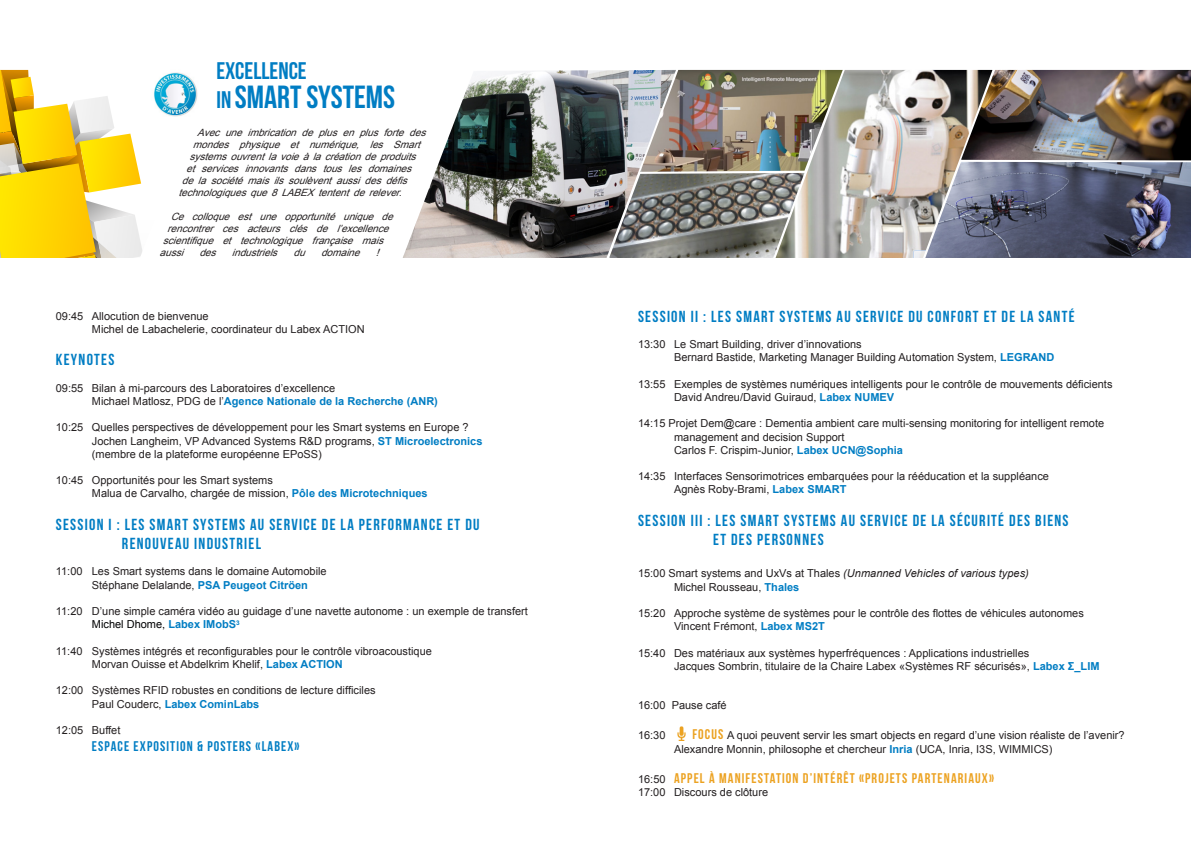
<style>
.page{position:relative;width:1191px;height:842px;background:#fff}
.page>*{position:absolute;margin:0;border:0;box-sizing:border-box;transform-origin:0 0}
.t1{font:32px "Bebas Neue";color:#007dc3}
.t2{font:24px "Bebas Neue";color:#007dc3}
.t3{font:16px/19.2px "Bebas Neue";letter-spacing:.08em;color:#007dc3}
.t4{font:14px "Bebas Neue";letter-spacing:.08em;color:#eca221}
.t5{font:14px "Bebas Neue";letter-spacing:.08em;color:#007dc3}
.t6{font:11px/13.2px "Arial";color:#231f20}
.t7{font:italic 10px "Arial";color:#231f20}
.s1{font-size:24px}
.s2{font-weight:700;color:#007dc3}
.s3{color:#020304}
.s4{font-style:italic}
.s5{font-family:"Bebas Neue";font-size:14px;color:#eba11f}
.s6{font-family:"Arial";font-size:11px;color:#231f20}
</style>
<div class="page">
<svg style="left:677px;top:727px;width:9px;height:13px"></svg>
<img style="left:992px;top:70px;width:199px;height:90px">
<img style="left:992px;top:162px;width:199px;height:96px">
<img style="left:804px;top:70px;width:188px;height:188px">
<img style="left:403px;top:70px;width:237px;height:188px">
<img style="left:640px;top:70px;width:202px;height:102px">
<img style="left:609px;top:173px;width:195px;height:85px">
<svg style="left:0;top:70px;width:142px;height:188px"></svg>
<img style="left:154px;top:72px;width:44px;height:45px">
<h2 class="t2" style="left:216px;top:58px;width:29px">EXCELLE</h2>
<h2 class="t2" style="left:278px;top:58px;width:20px">NCE</h2>
<h1 class="t1" style="left:216px;top:80px;width:152px"><span class="s1">IN</span> SMART SYSTEMS</h1>
<p class="t7" style="left:197px;top:125px;width:234px">Avec une imbrication de plus en plus forte des</p>
<p class="t7" style="left:193px;top:137px;width:233px">mondes physique et numérique, les Smart</p>
<p class="t7" style="left:189px;top:149px;width:232px">systemsouvrentlavoieàlacréationdeproduits</p>
<p class="t7" style="left:186px;top:161px;width:231px">et services innovants dans tous les domaines</p>
<p class="t7" style="left:182px;top:173px;width:231px">delasociétémaisilssoulèventaussidesdéfis</p>
<p class="t7" style="left:178px;top:185px;width:229px">technologiquesque8LABEXtententderelever.</p>
<p class="t7" style="left:171px;top:209px;width:228px">Ce colloque est une opportunité unique de</p>
<p class="t7" style="left:167px;top:221px;width:227px">rencontrer ces acteurs clés de l’excellence</p>
<p class="t7" style="left:163px;top:233px;width:226px">scientifique et technologique française mais</p>
<p class="t7" style="left:160px;top:245px;width:225px">aussi des industriels du domaine !</p>
<p class="t6" style="left:92px;top:309px;width:274px;text-indent:-36px">09:45 Allocution de bienvenue<br>Michel de Labachelerie, coordinateur du Labex ACTION</p>
<h3 class="t3" style="left:56px;top:350px;width:60px">KEYNOTES</h3>
<p class="t6" style="left:92px;top:381px;width:347px;text-indent:-36px">09:55 Bilan à mi-parcours des Laboratoires d’excellence<br>Michael Matlosz, PDG de l’<span class="s2">Agence Nationale de la Recherche (ANR)</span></p>
<p class="t6" style="left:92px;top:421px;width:392px;text-indent:-36px">10:25 Quelles perspectives de développement pour les Smart systems en Europe ?<br>Jochen Langheim, VP Advanced Systems R&amp;D programs, <span class="s2">ST Microelectronics </span>(membre de la plateforme européenne EPoSS)</p>
<p class="t6" style="left:92px;top:474px;width:337px;text-indent:-36px">10:45 Opportunités pour les Smart systems<br>Malua de Carvalho, chargée de mission, <span class="s2">Pôle des Microtechniques</span></p>
<h3 class="t3" style="left:122px;top:514px;width:359px;text-indent:-66px">SESSION I : LES SMART SYSTEMS AU SERVICE DE LA PERFORMANCE ET DU<br>RENOUVEAU INDUSTRIEL</h3>
<p class="t6" style="left:92px;top:565px;width:236px;text-indent:-36px">11:00 Les Smart systems dans le domaine Automobile<br>Stéphane Delalande, <span class="s2">PSA Peugeot Citröen</span></p>
<p class="t6" style="left:92px;top:605px;width:437px;text-indent:-36px">11:20 D’une simple caméra vidéo au guidage d’une navette autonome : un exemple de transfert<br><span class="s3">Michel Dhome,</span> <span class="s2">Labex IMobS</span><sup>3</sup></p>
<p class="t6" style="left:92px;top:644px;width:341px;text-indent:-36px">11:40 Systèmes intégrés et reconfigurables pour le contrôle vibroacoustique<br>Morvan Ouisse et Abdelkrim Khelif, <span class="s2">Labex ACTION</span></p>
<p class="t6" style="left:92px;top:684px;width:285px;text-indent:-36px">12:00 Systèmes RFID robustes en conditions de lecture difficiles<br>Paul Couderc, <span class="s2">Labex CominLabs</span></p>
<p class="t6" style="left:56px;top:723px;width:66px">12:05 Buffet</p>
<p class="t5" style="left:92px;top:738px;width:209px">ESPACE EXPOSITION &amp; POSTERS «LABEX»</p>
<h3 class="t3" style="left:638px;top:306px;width:438px">SESSION II : LES SMART SYSTEMS AU SERVICE DU CONFORT ET DE LA SANTÉ</h3>
<p class="t6" style="left:674px;top:338px;width:382px;text-indent:-36px">13:30 Le Smart Building, driver d’innovations<br>Bernard Bastide, Marketing Manager Building Automation System, <span class="s2">LEGRAND</span></p>
<p class="t6" style="left:674px;top:377px;width:440px;text-indent:-36px">13:55 Exemples de systèmes numériques intelligents pour le contrôle de mouvements déficients<br>David Andreu/David Guiraud, <span class="s2">Labex NUMEV</span></p>
<p class="t6" style="left:674px;top:417px;width:431px;text-indent:-36px">14:15 Projet Dem@care : Dementia ambient care multi-sensing monitoring for intelligent remote management and decision Support<br>Carlos F. Crispim-Junior, <span class="s2">Labex UCN@Sophia</span></p>
<p class="t6" style="left:674px;top:470px;width:376px;text-indent:-36px">14:35 Interfaces Sensorimotrices embarquées pour la rééducation et la suppléance<br>Agnès Roby-Brami, <span class="s2">Labex SMART</span></p>
<h3 class="t3" style="left:713px;top:510px;width:357px;text-indent:-75px">SESSION III : LES SMART SYSTEMS AU SERVICE DE LA SÉCURITÉ DES BIENS<br>ET DES PERSONNES</h3>
<p class="t6" style="left:674px;top:567px;width:356px;text-indent:-36px">15:00 Smart systems and UxVs at Thales <span class="s4">(Unmanned Vehicles of various types)<br></span>Michel Rousseau, <span class="s2">Thales</span></p>
<p class="t6" style="left:674px;top:607px;width:411px;text-indent:-36px">15:20 Approche système de systèmes pour le contrôle des flottes de véhicules autonomes<br>Vincent Frémont, <span class="s2">Labex MS2T</span></p>
<p class="t6" style="left:674px;top:646px;width:427px;text-indent:-36px">15:40 Des matériaux aux systèmes hyperfréquences : Applications industrielles<br>Jacques Sombrin, titulaire de la Chaire Labex «Systèmes RF sécurisés», <span class="s2">Labex Σ_LIM</span></p>
<p class="t6" style="left:638px;top:699px;width:90px">16:00 Pause café</p>
<p class="t6" style="left:638px;top:729px;width:29px">16:30</p>
<p class="t6" style="left:674px;top:729px;width:452px;text-indent:18px"><span class="s5">FOCUS</span> A quoi peuvent servir les smart objects en regard d’une vision réaliste de l’avenir?<br>Alexandre Monnin, philosophe et chercheur <span class="s2">Inria</span> (UCA, Inria, I3S, WIMMICS)</p>
<p class="t4" style="left:638px;top:770px;width:357px"><span class="s6">16:50</span> APPEL À MANIFESTATION D’INTÉRÊT «PROJETS PARTENARIAUX»</p>
<p class="t6" style="left:638px;top:785px;width:132px">17:00 Discours de clôture</p>
</div>
